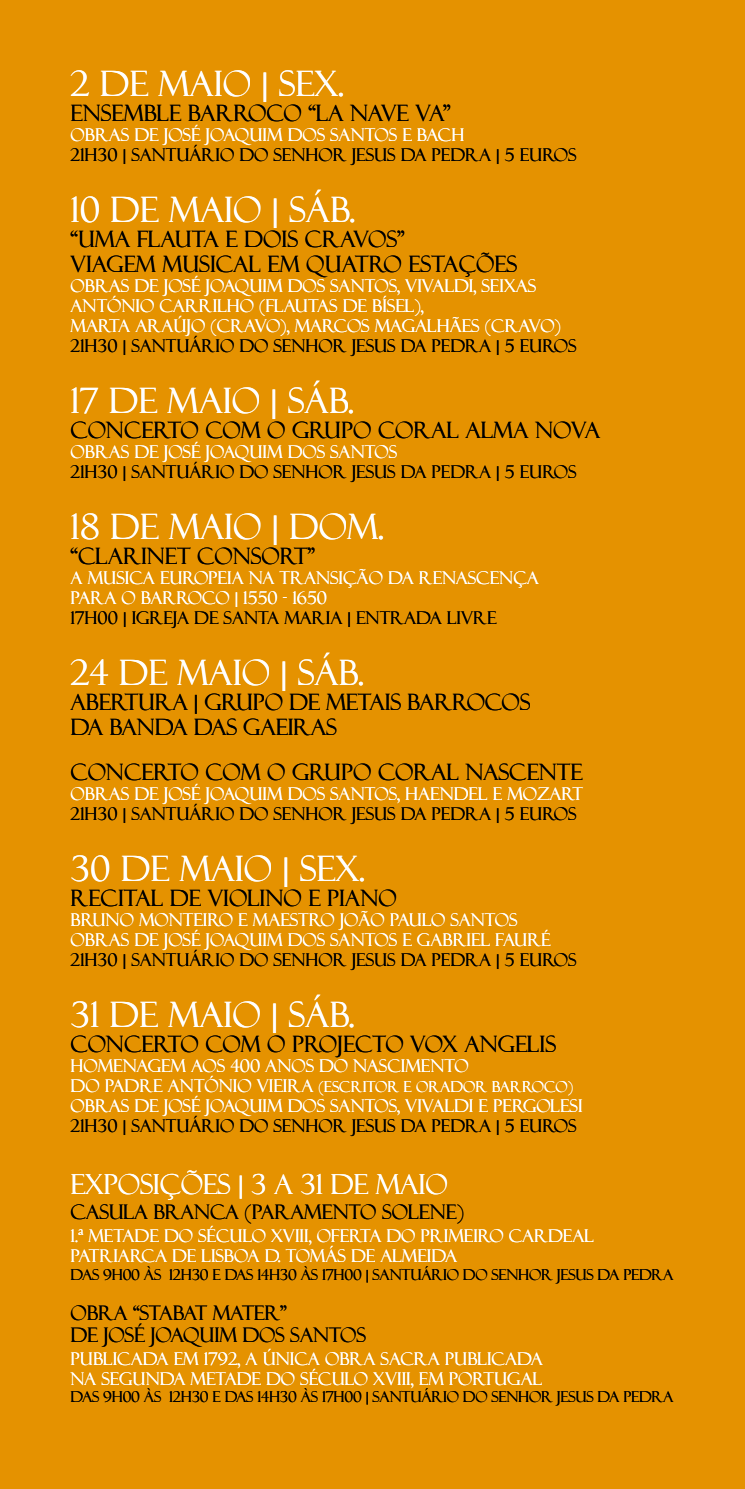
<style>
.page{position:relative;width:745px;height:1489px;background:#fff}
.page>*{position:absolute;margin:0;border:0;box-sizing:border-box;transform-origin:0 0}
.t1{font:35px "Felix Titling";color:#fff}
.t2{font:27.5px "Felix Titling";letter-spacing:-.01em;color:#fff}
.t3{font:22.5px/25px "Felix Titling";color:#000}
.t4{font:20px/22.5px "Felix Titling";letter-spacing:-.01em;color:#000}
.t5{font:17.5px/20px "Felix Titling";color:#fff}
.t6{font:17.5px "Felix Titling";color:#000}
.t7{font:15px "Felix Titling";letter-spacing:-.015em;color:#000}
.t8{font:15px "Felix Titling";color:#fff}
.s1{font-size:17.5px}
</style>
<div class="page">
<div style="left:0;top:0;width:744px;height:1488px;background:#e59200"></div>
<h1 class="t1" style="left:71px;top:64px;width:275px">2 DE MAIO | SEX.</h1>
<p class="t3" style="left:71px;top:101px;width:381px">ENSEMBLE BARROCO “LA NAVE VA”</p>
<p class="t5" style="left:71px;top:125px;width:395px">OBRAS DE JOSÉ JOAQUIM DOS SANTOS E BACH</p>
<p class="t6" style="left:71px;top:145px;width:507px">21H30 | SANTUÁRIO DO SENHOR JESUS DA PEDRA | 5 EUROS</p>
<h1 class="t1" style="left:71px;top:189px;width:286px">10 DE MAIO | SÁB.</h1>
<p class="t3" style="left:71px;top:227px;width:448px">“UMA FLAUTA E DOIS CRAVOS”<br>VIAGEM MUSICAL EM QUATRO ESTAÇÕES</p>
<p class="t5" style="left:71px;top:276px;width:491px">OBRAS DE JOSÉ JOAQUIM DOS SANTOS, VIVALDI, SEIXAS<br>ANTÓNIO CARRILHO (FLAUTAS DE BÍSEL),<br>MARTA ARAÚJO (CRAVO), MARCOS MAGALHÃES (CRAVO)</p>
<p class="t6" style="left:71px;top:336px;width:507px">21H30 | SANTUÁRIO DO SENHOR JESUS DA PEDRA | 5 EUROS</p>
<h1 class="t1" style="left:71px;top:380px;width:285px">17 DE MAIO | SÁB.</h1>
<p class="t3" style="left:71px;top:418px;width:531px">CONCERTO COM O GRUPO CORAL ALMA NOVA</p>
<p class="t5" style="left:71px;top:442px;width:328px">OBRAS DE JOSÉ JOAQUIM DOS SANTOS</p>
<p class="t6" style="left:71px;top:462px;width:507px">21H30 | SANTUÁRIO DO SENHOR JESUS DA PEDRA | 5 EUROS</p>
<h1 class="t1" style="left:71px;top:506px;width:315px">18 DE MAIO | DOM.</h1>
<p class="t3" style="left:71px;top:543px;width:246px">“CLARINET CONSORT”</p>
<p class="t5" style="left:71px;top:568px;width:469px">A MUSICA EUROPEIA NA TRANSIÇÃO DA RENASCENÇA<br>PARA O BARROCO | 1550 - 1650</p>
<p class="t6" style="left:71px;top:607px;width:427px">17H00 | IGREJA DE SANTA MARIA | ENTRADA LIVRE</p>
<h1 class="t1" style="left:71px;top:652px;width:295px">24 DE MAIO | SÁB.</h1>
<p class="t3" style="left:71px;top:689px;width:461px">ABERTURA | GRUPO DE METAIS BARROCOS<br>DA BANDA DAS GAEIRAS</p>
<p class="t3" style="left:71px;top:759px;width:513px">CONCERTO COM O GRUPO CORAL NASCENTE</p>
<p class="t5" style="left:71px;top:784px;width:513px">OBRAS DE JOSÉ JOAQUIM DOS SANTOS, HAENDEL E MOZART</p>
<p class="t6" style="left:71px;top:803px;width:507px">21H30 | SANTUÁRIO DO SENHOR JESUS DA PEDRA | 5 EUROS</p>
<h1 class="t1" style="left:71px;top:848px;width:296px">30 DE MAIO | SEX.</h1>
<p class="t3" style="left:71px;top:885px;width:327px">RECITAL DE VIOLINO E PIANO</p>
<p class="t5" style="left:71px;top:909px;width:481px">BRUNO MONTEIRO E MAESTRO JOÃO PAULO SANTOS<br>OBRAS DE JOSÉ JOAQUIM DOS SANTOS E GABRIEL FAURÉ</p>
<p class="t6" style="left:71px;top:949px;width:507px">21H30 | SANTUÁRIO DO SENHOR JESUS DA PEDRA | 5 EUROS</p>
<h1 class="t1" style="left:71px;top:994px;width:285px">31 DE MAIO | SÁB.</h1>
<p class="t3" style="left:71px;top:1031px;width:486px">CONCERTO COM O PROJECTO VOX ANGELIS</p>
<p class="t5" style="left:71px;top:1055px;width:399px">HOMENAGEM AOS 400 ANOS DO NASCIMENTO</p>
<p class="t8" style="left:71px;top:1077px;width:504px"><span class="s1">DO PADRE ANTÓNIO VIEIRA</span> (ESCRITOR E ORADOR BARROCO)</p>
<p class="t5" style="left:71px;top:1095px;width:513px">OBRAS DE JOSÉ JOAQUIM DOS SANTOS, VIVALDI E PERGOLESI</p>
<p class="t6" style="left:71px;top:1115px;width:507px">21H30 | SANTUÁRIO DO SENHOR JESUS DA PEDRA | 5 EUROS</p>
<h2 class="t2" style="left:71px;top:1168px;width:378px">EXPOSIÇÕES | 3 A 31 DE MAIO</h2>
<p class="t4" style="left:71px;top:1201px;width:394px">CASULA BRANCA (PARAMENTO SOLENE)</p>
<p class="t5" style="left:71px;top:1225px;width:524px">1.ª METADE DO SÉCULO XVIII, OFERTA DO PRIMEIRO CARDEAL<br>PATRIARCA DE LISBOA D. TOMÁS DE ALMEIDA</p>
<p class="t7" style="left:71px;top:1265px;width:604px">DAS 9H00 ÀS 12H30 E DAS 14H30 ÀS 17H00 | SANTUÁRIO DO SENHOR JESUS DA PEDRA</p>
<p class="t4" style="left:71px;top:1301px;width:296px">OBRA “STABAT MATER”<br>DE JOSÉ JOAQUIM DOS SANTOS</p>
<p class="t5" style="left:71px;top:1348px;width:473px">PUBLICADA EM 1792, A ÚNICA OBRA SACRA PUBLICADA<br>NA SEGUNDA METADE DO SÉCULO XVIII, EM PORTUGAL</p>
<p class="t7" style="left:71px;top:1387px;width:604px">DAS 9H00 ÀS 12H30 E DAS 14H30 ÀS 17H00 | SANTUÁRIO DO SENHOR JESUS DA PEDRA</p>
</div>
